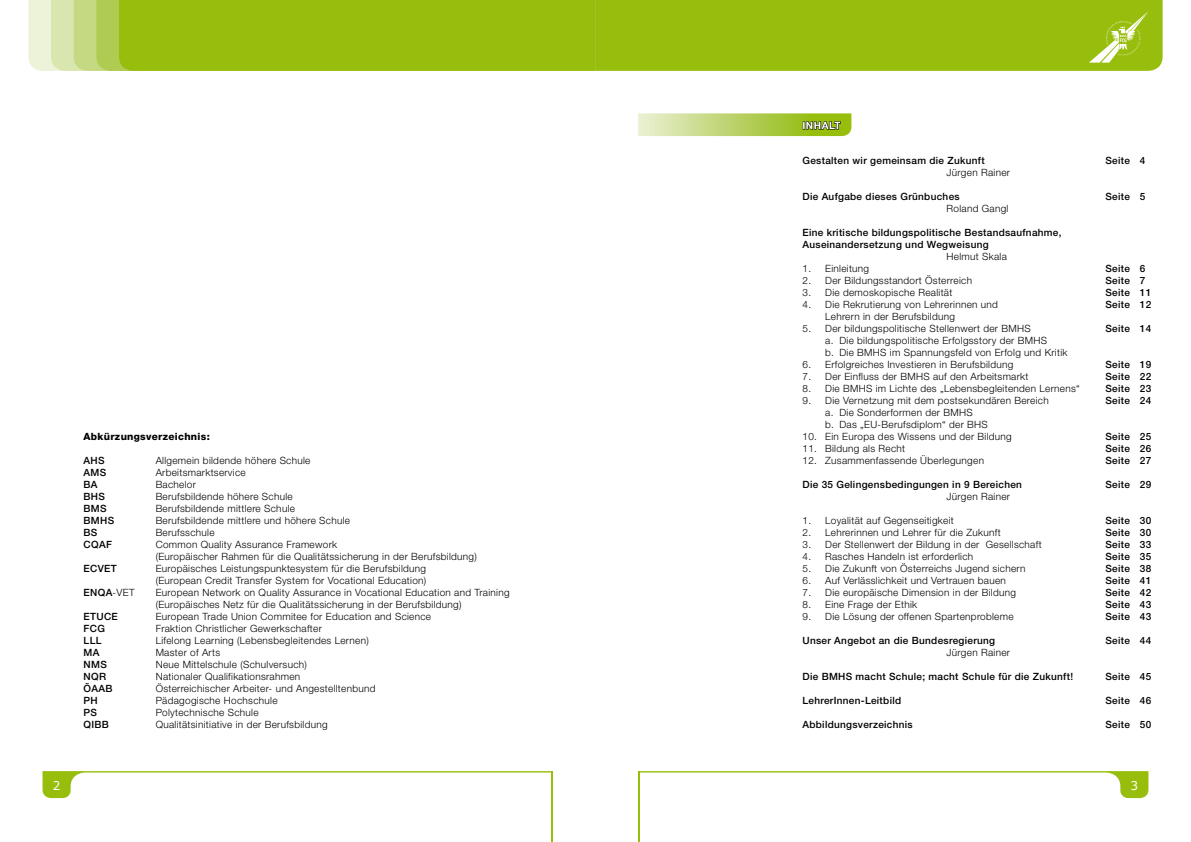
<style>
.page{position:relative;width:1191px;height:842px;background:#fff}
.page>*{position:absolute;margin:0;border:0;box-sizing:border-box;transform-origin:0 0}
.t1{font:12px "Verdana";color:#fff}
.t2{font:300 10px/12px "Helvetica Neue";letter-spacing:.03em;color:#000}
.t3{font:500 10px/12px "Helvetica Neue";letter-spacing:.03em;color:#000;text-align:justify}
.t4{font:800 10px "Helvetica Neue";letter-spacing:.03em;color:#000}
.t5{font:700 10px "Helvetica Neue";letter-spacing:.05em;color:#fff}
.s1{font-weight:300}
</style>
<div class="page">
<hr style="left:551px;top:771px;width:2px;height:71px;background:#97be0d">
<svg style="left:43px;top:771px;width:508px;height:27px"></svg>
<div style="left:28px;top:0;width:23px;height:71px;background:#ecf3d9"></div>
<svg style="left:51px;top:0;width:544px;height:71px;background:#9cc11b"></svg>
<svg style="left:639px;top:771px;width:509px;height:27px"></svg>
<hr style="left:638px;top:771px;width:1px;height:71px;background:#97be0d">
<div style="left:595px;top:0;width:567px;height:71px;background:#97be0d"></div>
<svg style="left:1089px;top:11px;width:59px;height:52px;background:#a9c938"></svg>
<svg style="left:638px;top:113px;width:213px;height:23px;background:#b3ca63"></svg>
<p class="t4" style="left:84px;top:430px;width:128px">Abkürzungsverzeichnis:</p>
<p class="t3" style="left:84px;top:454px;width:22px">AHS</p>
<p class="t2" style="left:156px;top:454px;width:156px">Allgemein bildende höhere Schule</p>
<p class="t3" style="left:84px;top:466px;width:24px">AMS</p>
<p class="t2" style="left:156px;top:466px;width:92px">Arbeitsmarktservice</p>
<p class="t3" style="left:84px;top:478px;width:16px">BA</p>
<p class="t2" style="left:156px;top:478px;width:42px">Bachelor</p>
<p class="t3" style="left:84px;top:490px;width:23px">BHS</p>
<p class="t2" style="left:156px;top:490px;width:139px">Berufsbildende höhere Schule</p>
<p class="t3" style="left:84px;top:502px;width:25px">BMS</p>
<p class="t2" style="left:156px;top:502px;width:141px">Berufsbildende mittlere Schule</p>
<p class="t3" style="left:84px;top:514px;width:32px">BMHS</p>
<p class="t2" style="left:156px;top:514px;width:196px">Berufsbildende mittlere und höhere Schule</p>
<p class="t3" style="left:84px;top:526px;width:15px">BS</p>
<p class="t2" style="left:156px;top:526px;width:60px">Berufsschule</p>
<p class="t3" style="left:84px;top:538px;width:30px">CQAF</p>
<p class="t2" style="left:156px;top:538px;width:323px">Common Quality Assurance Framework<br>(Europäischer Rahmen für die Qualitätssicherung in der Berufsbildung)</p>
<p class="t3" style="left:84px;top:562px;width:35px">ECVET</p>
<p class="t2" style="left:156px;top:562px;width:272px">Europäisches Leistungspunktesystem für die Berufsbildung (European Credit Transfer System for Vocational Education)</p>
<p class="t3" style="left:84px;top:586px;width:53px">ENQA<span class="s1">-VET</span></p>
<p class="t2" style="left:156px;top:586px;width:355px">European Network on Quality Assurance in Vocational Education and Training (Europäisches Netz für die Qualitätssicherung in der Berufsbildung)</p>
<p class="t3" style="left:84px;top:610px;width:36px">ETUCE</p>
<p class="t2" style="left:156px;top:610px;width:277px">European Trade Union Commitee for Education and Science</p>
<p class="t3" style="left:84px;top:622px;width:23px">FCG</p>
<p class="t2" style="left:156px;top:622px;width:168px">Fraktion Christlicher Gewerkschafter</p>
<p class="t3" style="left:84px;top:634px;width:19px">LLL</p>
<p class="t2" style="left:156px;top:634px;width:215px">Lifelong Learning (Lebensbegleitendes Lernen)</p>
<p class="t3" style="left:84px;top:646px;width:17px">MA</p>
<p class="t2" style="left:156px;top:646px;width:66px">Master of Arts</p>
<p class="t3" style="left:84px;top:658px;width:25px">NMS</p>
<p class="t2" style="left:156px;top:658px;width:153px">Neue Mittelschule (Schulversuch)</p>
<p class="t3" style="left:84px;top:670px;width:24px">NQR</p>
<p class="t2" style="left:156px;top:670px;width:146px">Nationaler Qualifikationsrahmen</p>
<p class="t3" style="left:84px;top:682px;width:30px">ÖAAB</p>
<p class="t2" style="left:156px;top:682px;width:221px">Österreichischer Arbeiter- und Angestelltenbund</p>
<p class="t3" style="left:84px;top:694px;width:16px">PH</p>
<p class="t2" style="left:156px;top:694px;width:123px">Pädagogische Hochschule</p>
<p class="t3" style="left:84px;top:706px;width:15px">PS</p>
<p class="t2" style="left:156px;top:706px;width:104px">Polytechnische Schule</p>
<p class="t3" style="left:84px;top:718px;width:27px">QIBB</p>
<p class="t2" style="left:156px;top:718px;width:173px">Qualitätsinitiative in der Berufsbildung</p>
<p class="t5" style="left:802px;top:119px;width:40px">Inhalt</p>
<p class="t3" style="left:802px;top:154px;width:184px">Gestalten wir gemeinsam die Zukunft</p>
<p class="t2" style="left:946px;top:166px;width:65px">Jürgen Rainer</p>
<p class="t3" style="left:802px;top:190px;width:159px">Die Aufgabe dieses Grünbuches</p>
<p class="t2" style="left:946px;top:202px;width:63px">Roland Gangl</p>
<p class="t3" style="left:802px;top:226px;width:260px">Eine kritische bildungspolitische Bestandsaufnahme,<br>Auseinandersetzung und Wegweisung</p>
<p class="t2" style="left:946px;top:250px;width:62px">Helmut Skala</p>
<p class="t2" style="left:802px;top:262px;width:68px">1. Einleitung</p>
<p class="t2" style="left:802px;top:274px;width:171px">2. Der Bildungsstandort Österreich</p>
<p class="t2" style="left:802px;top:286px;width:151px">3. Die demoskopische Realität</p>
<p class="t2" style="left:825px;top:298px;width:174px;text-indent:-23px">4. Die Rekrutierung von Lehrerinnen und<br>Lehrern in der Berufsbildung</p>
<p class="t2" style="left:825px;top:322px;width:244px;text-indent:-23px">5. Der bildungspolitische Stellenwert der BMHS<br>a. Die bildungspolitische Erfolgsstory der BMHS<br>b. Die BMHS im Spannungsfeld von Erfolg und Kritik</p>
<p class="t2" style="left:802px;top:358px;width:212px">6. Erfolgreiches Investieren in Berufsbildung</p>
<p class="t2" style="left:802px;top:370px;width:227px">7. Der Einfluss der BMHS auf den Arbeitsmarkt</p>
<p class="t2" style="left:802px;top:382px;width:279px">8. Die BMHS im Lichte des „Lebensbegleitenden Lernens“</p>
<p class="t2" style="left:825px;top:394px;width:225px;text-indent:-23px">9. Die Vernetzung mit dem postsekundären Bereich a. Die Sonderformen der BMHS<br>b. Das „EU-Berufsdiplom“ der BHS</p>
<p class="t2" style="left:802px;top:430px;width:211px">10. Ein Europa des Wissens und der Bildung</p>
<p class="t2" style="left:802px;top:442px;width:104px">11. Bildung als Recht</p>
<p class="t2" style="left:802px;top:454px;width:183px">12. Zusammenfassende Überlegungen</p>
<p class="t3" style="left:802px;top:478px;width:221px">Die 35 Gelingensbedingungen in 9 Bereichen</p>
<p class="t2" style="left:946px;top:490px;width:65px">Jürgen Rainer</p>
<p class="t2" style="left:802px;top:514px;width:153px">1. Loyalität auf Gegenseitigkeit</p>
<p class="t2" style="left:802px;top:526px;width:200px">2. Lehrerinnen und Lehrer für die Zukunft</p>
<p class="t2" style="left:802px;top:538px;width:241px">3. Der Stellenwert der Bildung in der Gesellschaft</p>
<p class="t2" style="left:802px;top:550px;width:172px">4. Rasches Handeln ist erforderlich</p>
<p class="t2" style="left:802px;top:562px;width:224px">5. Die Zukunft von Österreichs Jugend sichern</p>
<p class="t2" style="left:802px;top:574px;width:205px">6. Auf Verlässlichkeit und Vertrauen bauen</p>
<p class="t2" style="left:802px;top:586px;width:215px">7. Die europäische Dimension in der Bildung</p>
<p class="t2" style="left:802px;top:598px;width:116px">8. Eine Frage der Ethik</p>
<p class="t2" style="left:802px;top:610px;width:213px">9. Die Lösung der offenen Spartenprobleme</p>
<p class="t3" style="left:802px;top:634px;width:194px">Unser Angebot an die Bundesregierung</p>
<p class="t2" style="left:946px;top:646px;width:65px">Jürgen Rainer</p>
<p class="t3" style="left:802px;top:670px;width:272px">Die BMHS macht Schule; macht Schule für die Zukunft!</p>
<p class="t3" style="left:802px;top:694px;width:100px">LehrerInnen-Leitbild</p>
<p class="t3" style="left:802px;top:718px;width:112px">Abbildungsverzeichnis</p>
<p class="t3" style="left:1105px;top:154px;width:26px">Seite</p>
<p class="t3" style="left:1105px;top:190px;width:26px">Seite</p>
<p class="t3" style="left:1140px;top:154px;width:7px">4</p>
<p class="t3" style="left:1140px;top:190px;width:7px">5</p>
<p class="t3" style="left:1105px;top:262px;width:26px">Seite Seite Seite Seite</p>
<p class="t3" style="left:1105px;top:322px;width:26px">Seite</p>
<p class="t3" style="left:1105px;top:358px;width:26px">Seite Seite Seite Seite</p>
<p class="t3" style="left:1105px;top:430px;width:26px">Seite Seite Seite</p>
<p class="t3" style="left:1105px;top:478px;width:26px">Seite</p>
<p class="t3" style="left:1105px;top:514px;width:26px">Seite Seite Seite Seite Seite Seite Seite Seite Seite</p>
<p class="t3" style="left:1105px;top:634px;width:26px">Seite</p>
<p class="t3" style="left:1105px;top:670px;width:26px">Seite</p>
<p class="t3" style="left:1105px;top:694px;width:26px">Seite</p>
<p class="t3" style="left:1105px;top:718px;width:26px">Seite</p>
<p class="t3" style="left:1140px;top:262px;width:13px;text-align:left">6<br>7<br>11<br>12</p>
<p class="t3" style="left:1140px;top:322px;width:13px">14</p>
<p class="t3" style="left:1140px;top:358px;width:13px">19<br>22<br>23<br>24</p>
<p class="t3" style="left:1140px;top:430px;width:13px">25<br>26<br>27</p>
<p class="t3" style="left:1140px;top:478px;width:13px">29</p>
<p class="t3" style="left:1140px;top:514px;width:13px">30<br>30<br>33<br>35<br>38<br>41<br>42<br>43<br>43</p>
<p class="t3" style="left:1140px;top:634px;width:13px">44</p>
<p class="t3" style="left:1140px;top:670px;width:13px">45</p>
<p class="t3" style="left:1140px;top:694px;width:13px">46</p>
<p class="t3" style="left:1140px;top:718px;width:13px">50</p>
<p class="t1" style="left:53px;top:778px;width:9px">2</p>
<p class="t1" style="left:1130px;top:778px;width:9px">3</p>
</div>
